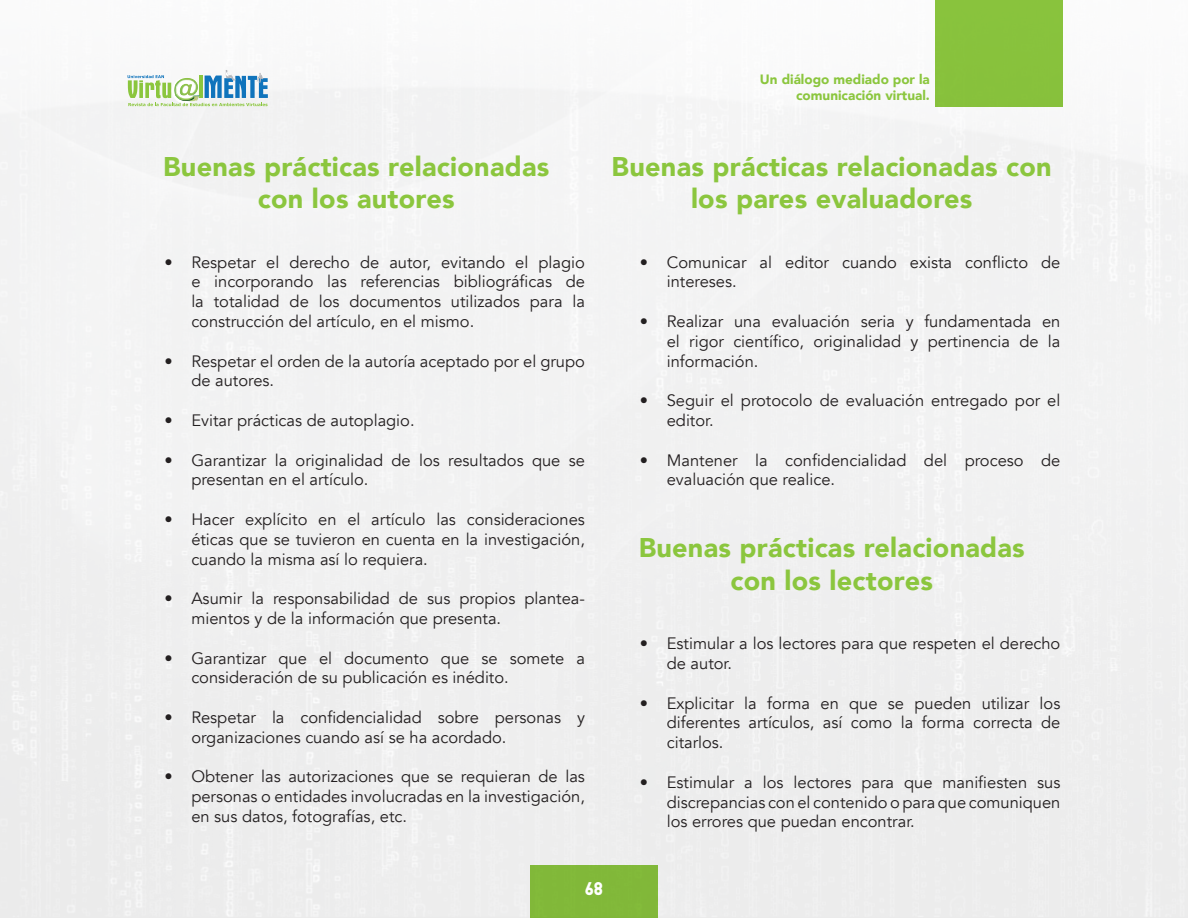
<style>
.page{position:relative;width:1188px;height:918px;background:#fff}
.page>*{position:absolute;margin:0;border:0;box-sizing:border-box;transform-origin:0 0}
.t1{font:900 27px/32.4px "Avenir";letter-spacing:.01em;color:#8bc63e;text-align:center}
.t2{font:900 18px "Lovelo";color:#fff}
.t3{font:16.5px/19.8px "Avenir";color:#231f20}
.t4{font:900 13.5px/16.2px "Avenir";color:#8bc63e;text-align:right}
</style>
<div class="page">
<div style="left:0;top:75px;width:1188px;height:843px;background:#f1f1f1"></div>
<svg style="left:128px;top:70px;width:140px;height:36px"></svg>
<div style="left:935px;top:0;width:128px;height:106px;background:#8bc63e"></div>
<div style="left:530px;top:865px;width:128px;height:53px;background:#81b839"></div>
<p class="t4" style="left:760px;top:71px;width:171px">Un diálogo mediado por la comunicación virtual.</p>
<p class="t1" style="left:163px;top:150px;width:388px">Buenas prácticas relacionadas</p>
<p class="t1" style="left:258px;top:182px;width:198px">con los autores</p>
<p class="t3" style="left:191px;top:252px;width:395px;text-align:justify;text-indent:-27px">• Respetar el derecho de autor, evitando el plagio e incorporando las referencias bibliográficas de la totalidad de los documentos utilizados para la construcción del artículo, en el mismo.</p>
<p class="t3" style="left:191px;top:351px;width:395px;text-indent:-27px">• Respetar el orden de la autoría aceptado por el grupo de autores.</p>
<p class="t3" style="left:164px;top:411px;width:252px">• Evitar prácticas de autoplagio.</p>
<p class="t3" style="left:191px;top:450px;width:395px;text-indent:-27px">• Garantizar la originalidad de los resultados que se presentan en el artículo.</p>
<p class="t3" style="left:191px;top:510px;width:395px;text-align:justify;text-indent:-27px">• Hacer explícito en el artículo las consideraciones éticas que se tuvieron en cuenta en la investigación, cuando la misma así lo requiera.</p>
<p class="t3" style="left:191px;top:589px;width:395px;text-indent:-27px">• Asumir la responsabilidad de sus propios plantea&shy;mientos y de la información que presenta.</p>
<p class="t3" style="left:191px;top:648px;width:395px;text-indent:-27px">• Garantizar que el documento que se somete a consideración de su publicación es inédito.</p>
<p class="t3" style="left:191px;top:708px;width:395px;text-indent:-27px">• Respetar la confidencialidad sobre personas y organizaciones cuando así se ha acordado.</p>
<p class="t3" style="left:191px;top:767px;width:395px;text-align:justify;text-indent:-27px">• Obtener las autorizaciones que se requieran de las personas o entidades involucradas en la investigación, en sus datos, fotografías, etc.</p>
<p class="t1" style="left:612px;top:150px;width:442px">Buenas prácticas relacionadas con los pares evaluadores</p>
<p class="t3" style="left:667px;top:252px;width:395px;text-indent:-27px">• Comunicar al editor cuando exista conflicto de intereses.</p>
<p class="t3" style="left:667px;top:312px;width:395px;text-align:justify;text-indent:-27px">• Realizar una evaluación seria y fundamentada en el rigor científico, originalidad y pertinencia de la información.</p>
<p class="t3" style="left:667px;top:391px;width:395px;text-indent:-27px">• Seguir el protocolo de evaluación entregado por el editor.</p>
<p class="t3" style="left:667px;top:450px;width:395px;text-indent:-27px">• Mantener la confidencialidad del proceso de evaluación que realice.</p>
<p class="t1" style="left:639px;top:531px;width:388px">Buenas prácticas relacionadas</p>
<p class="t1" style="left:730px;top:564px;width:204px">con los lectores</p>
<p class="t3" style="left:667px;top:634px;width:395px;text-indent:-27px">• Estimular a los lectores para que respeten el derecho de autor.</p>
<p class="t3" style="left:667px;top:693px;width:395px;text-align:justify;text-indent:-27px">• Explicitar la forma en que se pueden utilizar los diferentes artículos, así como la forma correcta de citarlos.</p>
<p class="t3" style="left:667px;top:773px;width:395px;text-align:justify;text-indent:-27px">• Estimular a los lectores para que manifiesten sus discrepancias con el contenido o para que comuniquen los errores que puedan encontrar.</p>
<p class="t2" style="left:585px;top:877px;width:20px">68</p>
</div>
